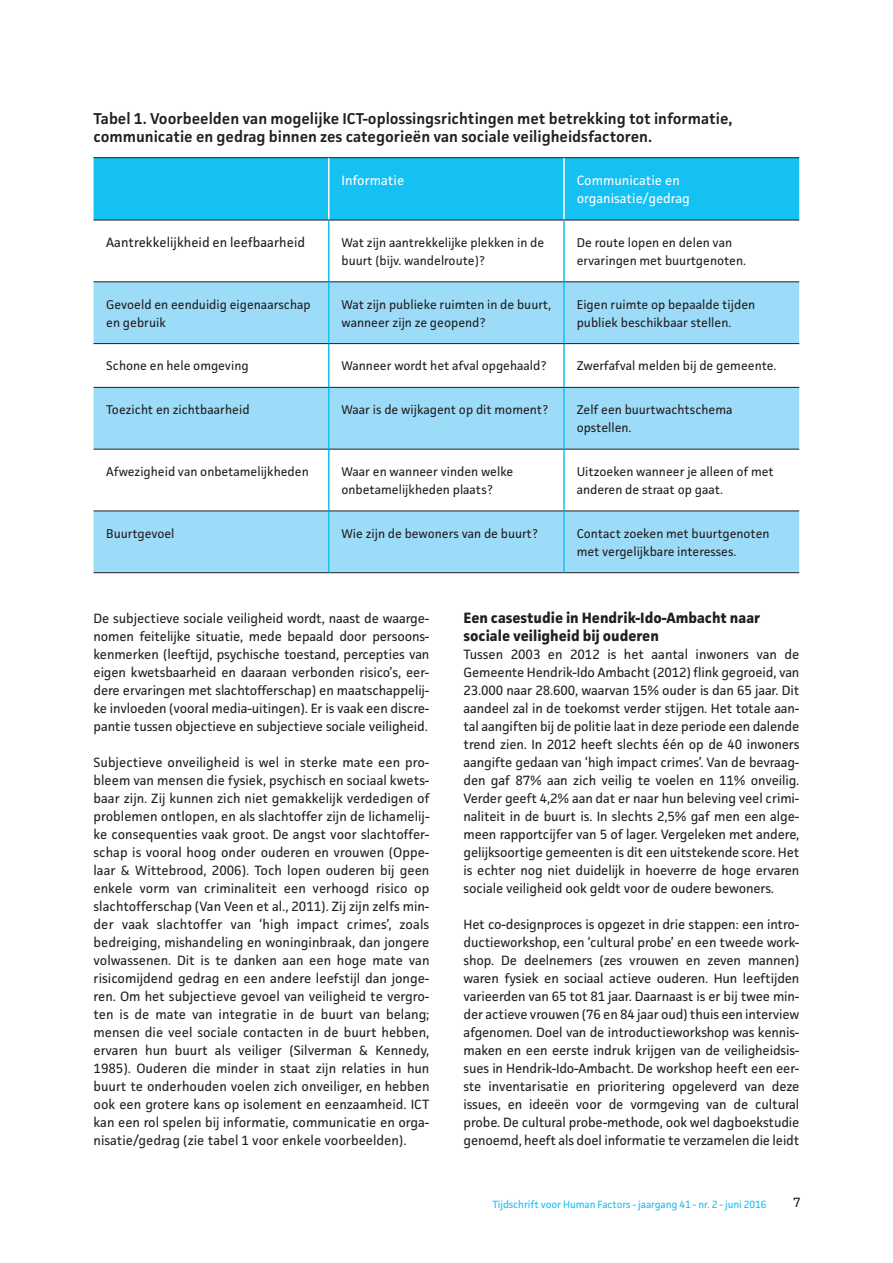
<style>
.page{position:relative;width:893px;height:1263px;background:#fff}
.page>*{position:absolute;margin:0;border:0;box-sizing:border-box;transform-origin:0 0}
.t1{font:600 15.75px/18px "Facit";color:#231f20}
.t2{font:700 15px/18px "Facit";color:#231f20}
.t3{font:13.5px/18px "Facit";letter-spacing:-.01em;color:#231f20;text-align:justify}
.t4{font:13.5px/18px "Facit";color:#fff}
.t5{font:12.75px/18px "Facit";color:#231f20}
.t6{font:10.5px "Facit";letter-spacing:-.01em;color:#15c0f2}
</style>
<div class="page">
<div style="left:94px;top:158px;width:705px;height:62px;background:#15c0f2"></div>
<svg style="left:94px;top:282px;width:705px;height:290px;fill:#9cdcf8"></svg>
<hr style="left:94px;top:157px;width:235px;height:1px;background:#231f20">
<hr style="left:328px;top:158px;width:1px;height:62px;background:#fff">
<hr style="left:329px;top:157px;width:235px;height:1px;background:#231f20">
<hr style="left:564px;top:572px;width:235px;height:1px;background:#231f20">
<hr style="left:329px;top:572px;width:235px;height:1px;background:#231f20">
<hr style="left:328px;top:511px;width:1px;height:61px;background:#15c0f2">
<hr style="left:94px;top:572px;width:235px;height:1px;background:#231f20">
<hr style="left:94px;top:220px;width:235px;height:1px;background:#231f20">
<hr style="left:94px;top:281px;width:235px;height:1px;background:#231f20">
<hr style="left:94px;top:343px;width:235px;height:1px;background:#231f20">
<hr style="left:94px;top:387px;width:235px;height:1px;background:#231f20">
<hr style="left:94px;top:449px;width:235px;height:1px;background:#231f20">
<hr style="left:94px;top:510px;width:235px;height:1px;background:#231f20">
<hr style="left:564px;top:510px;width:235px;height:1px;background:#231f20">
<hr style="left:563px;top:158px;width:2px;height:62px;background:#fff">
<hr style="left:564px;top:157px;width:235px;height:1px;background:#231f20">
<hr style="left:564px;top:220px;width:235px;height:1px;background:#231f20">
<hr style="left:328px;top:282px;width:1px;height:61px;background:#15c0f2">
<hr style="left:328px;top:388px;width:1px;height:61px;background:#15c0f2">
<hr style="left:564px;top:281px;width:235px;height:1px;background:#231f20">
<hr style="left:564px;top:343px;width:235px;height:1px;background:#231f20">
<hr style="left:564px;top:387px;width:235px;height:1px;background:#231f20">
<hr style="left:564px;top:449px;width:235px;height:1px;background:#231f20">
<hr style="left:563px;top:282px;width:2px;height:61px;background:#15c0f2">
<hr style="left:563px;top:388px;width:2px;height:61px;background:#15c0f2">
<hr style="left:563px;top:511px;width:2px;height:61px;background:#15c0f2">
<hr style="left:328px;top:220px;width:1px;height:61px;background:#15c0f2">
<hr style="left:329px;top:220px;width:235px;height:1px;background:#231f20">
<hr style="left:563px;top:220px;width:2px;height:61px;background:#15c0f2">
<hr style="left:329px;top:281px;width:235px;height:1px;background:#231f20">
<hr style="left:328px;top:344px;width:1px;height:43px;background:#15c0f2">
<hr style="left:329px;top:343px;width:235px;height:1px;background:#231f20">
<hr style="left:563px;top:344px;width:2px;height:43px;background:#15c0f2">
<hr style="left:329px;top:387px;width:235px;height:1px;background:#231f20">
<hr style="left:328px;top:449px;width:1px;height:61px;background:#15c0f2">
<hr style="left:329px;top:449px;width:235px;height:1px;background:#231f20">
<hr style="left:563px;top:449px;width:2px;height:61px;background:#15c0f2">
<hr style="left:329px;top:510px;width:235px;height:1px;background:#231f20">
<p class="t1" style="left:94px;top:110px;width:640px">Tabel 1. Voorbeelden van mogelijke ICT-oplossingsrichtingen met betrekking tot informatie, communicatie en gedrag binnen zes categorieën van sociale veiligheidsfactoren.</p>
<p class="t4" style="left:341px;top:171px;width:64px">Informatie</p>
<p class="t4" style="left:577px;top:171px;width:115px">Communicatie en organisatie/gedrag</p>
<p class="t3" style="left:106px;top:233px;width:200px">Aantrekkelijkheid en leefbaarheid</p>
<p class="t5" style="left:341px;top:233px;width:204px">Wat zijn aantrekkelijke plekken in de buurt (bijv. wandelroute)?</p>
<p class="t5" style="left:577px;top:233px;width:171px">De route lopen en delen van ervaringen met buurtgenoten.</p>
<p class="t5" style="left:106px;top:295px;width:206px">Gevoeld en eenduidig eigenaarschap en gebruik</p>
<p class="t5" style="left:341px;top:295px;width:211px">Wat zijn publieke ruimten in de buurt, wanneer zijn ze geopend?</p>
<p class="t5" style="left:577px;top:295px;width:180px">Eigen ruimte op bepaalde tijden publiek beschikbaar stellen.</p>
<p class="t5" style="left:106px;top:357px;width:144px">Schone en hele omgeving</p>
<p class="t5" style="left:341px;top:357px;width:207px">Wanneer wordt het afval opgehaald?</p>
<p class="t5" style="left:577px;top:357px;width:201px">Zwerfafval melden bij de gemeente.</p>
<p class="t5" style="left:106px;top:400px;width:145px">Toezicht en zichtbaarheid</p>
<p class="t5" style="left:341px;top:400px;width:208px">Waar is de wijkagent op dit moment?</p>
<p class="t5" style="left:577px;top:400px;width:157px">Zelf een buurtwachtschema opstellen.</p>
<p class="t5" style="left:106px;top:462px;width:204px">Afwezigheid van onbetamelijkheden</p>
<p class="t5" style="left:341px;top:462px;width:173px">Waar en wanneer vinden welke onbetamelijkheden plaats?</p>
<p class="t5" style="left:577px;top:462px;width:198px">Uitzoeken wanneer je alleen of met anderen de straat op gaat.</p>
<p class="t5" style="left:106px;top:524px;width:70px">Buurtgevoel</p>
<p class="t5" style="left:341px;top:524px;width:198px">Wie zijn de bewoners van de buurt?</p>
<p class="t5" style="left:577px;top:524px;width:194px">Contact zoeken met buurtgenoten met vergelijkbare interesses.</p>
<p class="t3" style="left:94px;top:609px;width:337px">De subjectieve sociale veiligheid wordt, naast de waarge&shy;nomen feitelijke situatie, mede bepaald door persoons&shy;kenmerken (leeftijd, psychische toestand, percepties van eigen kwetsbaarheid en daaraan verbonden risico’s, eer&shy;dere ervaringen met slachtofferschap) en maatschappelij&shy;ke invloeden (vooral media-uitingen). Er is vaak een discre&shy;pantie tussen objectieve en subjectieve sociale veiligheid.</p>
<p class="t3" style="left:94px;top:753px;width:337px">Subjectieve onveiligheid is wel in sterke mate een pro&shy;bleem van mensen die fysiek, psychisch en sociaal kwets&shy;baar zijn. Zij kunnen zich niet gemakkelijk verdedigen of problemen ontlopen, en als slachtoffer zijn de lichamelij&shy;ke consequenties vaak groot. De angst voor slachtoffer&shy;schap is vooral hoog onder ouderen en vrouwen (Oppe&shy;laar &amp; Wittebrood, 2006). Toch lopen ouderen bij geen enkele vorm van criminaliteit een verhoogd risico op slachtofferschap (Van Veen et al., 2011). Zij zijn zelfs min&shy;der vaak slachtoffer van ‘high impact crimes’, zoals bedreiging, mishandeling en woninginbraak, dan jongere volwassenen. Dit is te danken aan een hoge mate van risicomijdend gedrag en een andere leefstijl dan jonge&shy;ren. Om het subjectieve gevoel van veiligheid te vergro&shy;ten is de mate van integratie in de buurt van belang; mensen die veel sociale contacten in de buurt hebben, ervaren hun buurt als veiliger (Silverman &amp; Kennedy, 1985). Ouderen die minder in staat zijn relaties in hun buurt te onderhouden voelen zich onveiliger, en hebben ook een grotere kans op isolement en eenzaamheid. ICT kan een rol spelen bij informatie, communicatie en orga&shy;nisatie/gedrag (zie tabel 1 voor enkele voorbeelden).</p>
<p class="t2" style="left:463px;top:608px;width:298px">Een casestudie in Hendrik-Ido-Ambacht naar sociale veiligheid bij ouderen</p>
<p class="t3" style="left:463px;top:645px;width:337px">Tussen 2003 en 2012 is het aantal inwoners van de Gemeente Hendrik-Ido Ambacht (2012) flink gegroeid, van 23.000 naar 28.600, waarvan 15% ouder is dan 65 jaar. Dit aandeel zal in de toekomst verder stijgen. Het totale aan&shy;tal aangiften bij de politie laat in deze periode een dalende trend zien. In 2012 heeft slechts één op de 40 inwoners aangifte gedaan van ‘high impact crimes’. Van de bevraag&shy;den gaf 87% aan zich veilig te voelen en 11% onveilig.<br>Verder geeft 4,2% aan dat er naar hun beleving veel crimi&shy;naliteit in de buurt is. In slechts 2,5% gaf men een alge&shy;meen rapportcijfer van 5 of lager. Vergeleken met andere, gelijksoortige gemeenten is dit een uitstekende score. Het is echter nog niet duidelijk in hoeverre de hoge ervaren sociale veiligheid ook geldt voor de oudere bewoners.</p>
<p class="t3" style="left:463px;top:915px;width:338px">Het co-designproces is opgezet in drie stappen: een intro&shy;ductieworkshop, een ‘cultural probe’ en een tweede work&shy;shop. De deelnemers (zes vrouwen en zeven mannen) waren fysiek en sociaal actieve ouderen. Hun leeftijden varieerden van 65 tot 81 jaar. Daarnaast is er bij twee min&shy;der actieve vrouwen (76 en 84 jaar oud) thuis een interview afgenomen. Doel van de introductieworkshop was kennis&shy;maken en een eerste indruk krijgen van de veiligheidsis&shy;sues in Hendrik-Ido-Ambacht. De workshop heeft een eer&shy;ste inventarisatie en prioritering opgeleverd van deze issues, en ideeën voor de vormgeving van de cultural probe. De cultural probe-methode, ook wel dagboekstudie genoemd, heeft als doel informatie te verzamelen die leidt</p>
<p class="t6" style="left:492px;top:1197px;width:276px">Tijdschrift voor Human Factors - jaargang 41 - nr. 2 - juni 2016</p>
<p class="t3" style="left:793px;top:1193px;width:9px">7</p>
</div>
